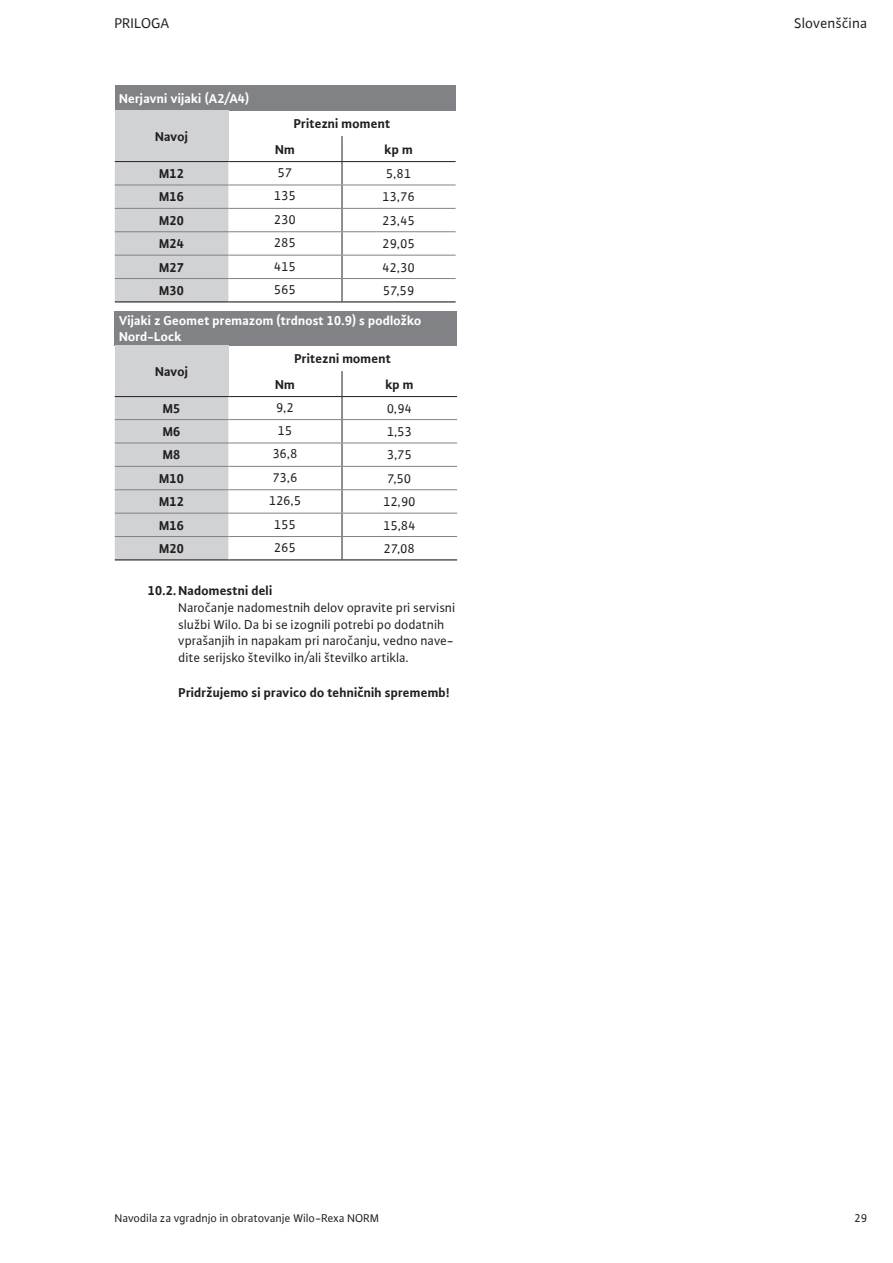
<style>
.page{position:relative;width:893px;height:1263px;background:#fff}
.page>*{position:absolute;margin:0;border:0;box-sizing:border-box;transform-origin:0 0}
.t1{font:15px "WILO Plus Global";color:#231f20}
.t2{font:13.5px/16.5px "WILO Plus Global";color:#231f20}
.t3{font:700 13.5px/25.5px "WILO Plus Global";color:#231f20}
.t4{font:700 13.5px/16.5px "WILO Plus Global";color:#fff}
.t5{font:12px "WILO Plus Global";color:#231f20}
</style>
<div class="page">
<div style="left:115px;top:85px;width:341px;height:26px;background:#808285"></div>
<div style="left:115px;top:111px;width:113px;height:51px;background:#d1d2d4"></div>
<div style="left:115px;top:162px;width:113px;height:139px;background:#d1d2d4"></div>
<hr style="left:115px;top:185px;width:113px;height:1px;background:#808285">
<hr style="left:228px;top:185px;width:114px;height:1px;background:#808285">
<hr style="left:342px;top:185px;width:114px;height:1px;background:#808285">
<hr style="left:115px;top:208px;width:113px;height:1px;background:#808285">
<hr style="left:228px;top:208px;width:114px;height:1px;background:#808285">
<hr style="left:342px;top:208px;width:114px;height:1px;background:#808285">
<hr style="left:115px;top:231px;width:113px;height:1px;background:#808285">
<hr style="left:228px;top:231px;width:114px;height:1px;background:#808285">
<hr style="left:342px;top:231px;width:114px;height:1px;background:#808285">
<hr style="left:115px;top:255px;width:113px;height:1px;background:#808285">
<hr style="left:228px;top:255px;width:114px;height:1px;background:#808285">
<hr style="left:342px;top:255px;width:114px;height:1px;background:#808285">
<hr style="left:115px;top:278px;width:113px;height:1px;background:#808285">
<hr style="left:228px;top:278px;width:114px;height:1px;background:#808285">
<hr style="left:342px;top:278px;width:114px;height:1px;background:#808285">
<hr style="left:115px;top:161px;width:113px;height:1px;background:#231f20">
<svg style="left:342px;top:136px;width:1px;height:165px"></svg>
<hr style="left:228px;top:161px;width:114px;height:1px;background:#231f20">
<hr style="left:342px;top:161px;width:114px;height:1px;background:#231f20">
<hr style="left:115px;top:301px;width:113px;height:1px;background:#231f20">
<hr style="left:228px;top:301px;width:114px;height:1px;background:#231f20">
<hr style="left:342px;top:301px;width:114px;height:1px;background:#231f20">
<div style="left:115px;top:311px;width:342px;height:35px;background:#808285"></div>
<div style="left:115px;top:346px;width:113px;height:51px;background:#d1d2d4"></div>
<div style="left:115px;top:397px;width:113px;height:162px;background:#d1d2d4"></div>
<hr style="left:115px;top:419px;width:113px;height:1px;background:#808285">
<hr style="left:228px;top:419px;width:114px;height:1px;background:#808285">
<hr style="left:342px;top:419px;width:115px;height:1px;background:#808285">
<hr style="left:115px;top:443px;width:113px;height:1px;background:#808285">
<hr style="left:228px;top:443px;width:114px;height:1px;background:#808285">
<hr style="left:342px;top:443px;width:115px;height:1px;background:#808285">
<hr style="left:115px;top:466px;width:113px;height:1px;background:#808285">
<hr style="left:228px;top:466px;width:114px;height:1px;background:#808285">
<hr style="left:342px;top:466px;width:115px;height:1px;background:#808285">
<hr style="left:115px;top:489px;width:113px;height:1px;background:#808285">
<hr style="left:228px;top:489px;width:114px;height:1px;background:#808285">
<hr style="left:342px;top:489px;width:115px;height:1px;background:#808285">
<hr style="left:115px;top:513px;width:113px;height:1px;background:#808285">
<hr style="left:228px;top:513px;width:114px;height:1px;background:#808285">
<hr style="left:342px;top:513px;width:115px;height:1px;background:#808285">
<hr style="left:115px;top:536px;width:113px;height:1px;background:#808285">
<hr style="left:228px;top:536px;width:114px;height:1px;background:#808285">
<hr style="left:342px;top:536px;width:115px;height:1px;background:#808285">
<hr style="left:115px;top:396px;width:113px;height:1px;background:#231f20">
<svg style="left:342px;top:371px;width:1px;height:188px"></svg>
<hr style="left:228px;top:396px;width:114px;height:1px;background:#231f20">
<hr style="left:342px;top:396px;width:115px;height:1px;background:#231f20">
<hr style="left:115px;top:559px;width:113px;height:1px;background:#231f20">
<hr style="left:228px;top:559px;width:114px;height:1px;background:#231f20">
<hr style="left:342px;top:559px;width:115px;height:1px;background:#231f20">
<p class="t1" style="left:115px;top:14px;width:57px">PRILOGA</p>
<p class="t1" style="left:795px;top:14px;width:74px">Slovenščina</p>
<p class="t4" style="left:119px;top:90px;width:132px">Nerjavni vijaki (A2/A4)</p>
<p class="t3" style="left:155px;top:123px;width:35px">Navoj</p>
<p class="t3" style="left:275px;top:111px;width:116px;text-indent:19px">Pritezni moment<br>Nm</p>
<p class="t3" style="left:385px;top:136px;width:30px">kp m</p>
<p class="t3" style="left:159px;top:161px;width:26px">M12</p>
<p class="t2" style="left:278px;top:164px;width:16px">57</p>
<p class="t2" style="left:386px;top:165px;width:27px">5,81</p>
<p class="t3" style="left:159px;top:184px;width:26px">M16</p>
<p class="t2" style="left:274px;top:188px;width:23px">135</p>
<p class="t2" style="left:383px;top:188px;width:34px">13,76</p>
<p class="t3" style="left:159px;top:207px;width:26px">M20</p>
<p class="t2" style="left:274px;top:211px;width:23px">230</p>
<p class="t2" style="left:383px;top:212px;width:34px">23,45</p>
<p class="t3" style="left:159px;top:231px;width:26px">M24</p>
<p class="t2" style="left:274px;top:234px;width:23px">285</p>
<p class="t2" style="left:383px;top:235px;width:34px">29,05</p>
<p class="t3" style="left:159px;top:254px;width:26px">M27</p>
<p class="t2" style="left:274px;top:258px;width:23px">415</p>
<p class="t2" style="left:383px;top:259px;width:34px">42,30</p>
<p class="t3" style="left:159px;top:278px;width:26px">M30</p>
<p class="t2" style="left:274px;top:281px;width:23px">565</p>
<p class="t2" style="left:383px;top:282px;width:33px">57,59</p>
<p class="t4" style="left:119px;top:312px;width:304px">Vijaki z Geomet premazom (trdnost 10.9) s podložko<br>Nord-Lock</p>
<p class="t3" style="left:155px;top:358px;width:35px">Navoj</p>
<p class="t3" style="left:275px;top:346px;width:117px;text-indent:19px">Pritezni moment<br>Nm</p>
<p class="t3" style="left:385px;top:371px;width:30px">kp m</p>
<p class="t3" style="left:163px;top:395px;width:19px">M5</p>
<p class="t2" style="left:276px;top:399px;width:19px">9,2</p>
<p class="t2" style="left:387px;top:400px;width:27px">0,94</p>
<p class="t3" style="left:163px;top:419px;width:19px">M6</p>
<p class="t2" style="left:278px;top:422px;width:16px">15</p>
<p class="t2" style="left:387px;top:423px;width:27px">1,53</p>
<p class="t3" style="left:163px;top:442px;width:19px">M8</p>
<p class="t2" style="left:273px;top:445px;width:27px">36,8</p>
<p class="t2" style="left:387px;top:446px;width:27px">3,75</p>
<p class="t3" style="left:159px;top:465px;width:26px">M10</p>
<p class="t2" style="left:273px;top:469px;width:27px">73,6</p>
<p class="t2" style="left:388px;top:470px;width:25px">7,50</p>
<p class="t3" style="left:159px;top:489px;width:26px">M12</p>
<p class="t2" style="left:269px;top:492px;width:34px">126,5</p>
<p class="t2" style="left:383px;top:493px;width:34px">12,90</p>
<p class="t3" style="left:159px;top:512px;width:26px">M16</p>
<p class="t2" style="left:274px;top:516px;width:23px">155</p>
<p class="t2" style="left:383px;top:517px;width:34px">15,84</p>
<p class="t3" style="left:159px;top:536px;width:26px">M20</p>
<p class="t2" style="left:274px;top:539px;width:23px">265</p>
<p class="t2" style="left:384px;top:540px;width:33px">27,08</p>
<p class="t3" style="left:148px;top:578px;width:126px">10.2. Nadomestni deli</p>
<p class="t2" style="left:179px;top:599px;width:278px">Naročanje nadomestnih delov opravite pri servisni službi Wilo. Da bi se izognili potrebi po dodatnih vprašanjih in napakam pri naročanju, vedno nave&shy;dite serijsko številko in/ali številko artikla.</p>
<p class="t3" style="left:179px;top:680px;width:273px">Pridržujemo si pravico do tehničnih sprememb!</p>
<p class="t5" style="left:115px;top:1211px;width:266px">Navodila za vgradnjo in obratovanje Wilo-Rexa NORM</p>
<p class="t5" style="left:854px;top:1211px;width:14px">29</p>
</div>
